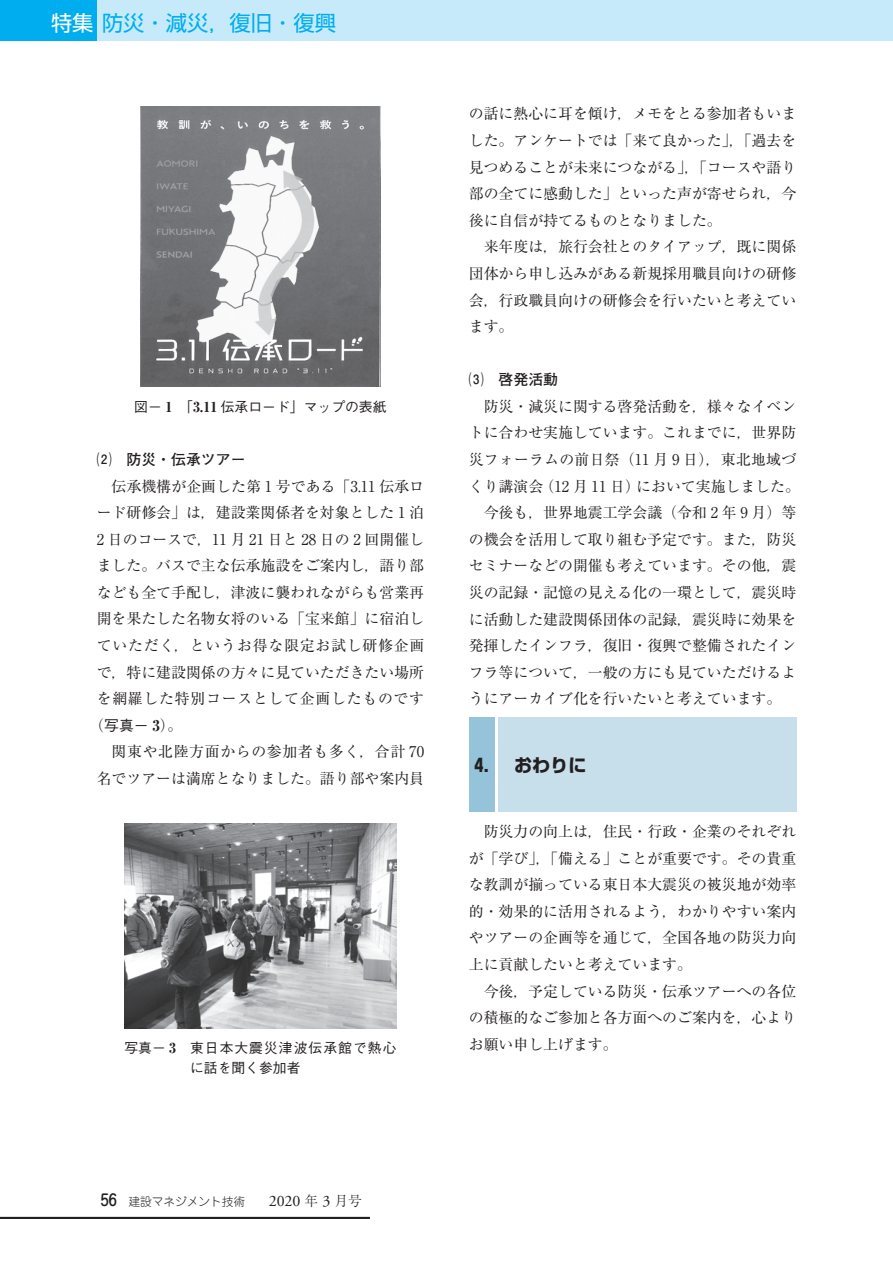
<style>
.page{position:relative;width:893px;height:1263px;background:#fff}
.page>*{position:absolute;margin:0;border:0;box-sizing:border-box;transform-origin:0 0}
.t1{font:21.3px "Shin Go Pr 6 N";color:#00aeef}
.t2{font:700 18px "Shin Go Pr 6 N";color:#231f20}
.t3{font:14.85px/26.5px "Ryumin Pr 6 N";color:#231f20;text-align:justify}
.t4{font:14.85px "Ryumin Pr 6 N";letter-spacing:.055em;color:#231f20}
.t5{font:14.85px "Ryumin Pr 6 N";letter-spacing:.05em;color:#231f20}
.t6{font:14.85px "Ryumin Pr 6 N";letter-spacing:.045em;color:#231f20}
.t7{font:700 14.85px "Futo Go B101 Pr 6 N";color:#231f20}
.t8{font:500 13.8px/20.2px "Gothic BBB Pr 6 N";letter-spacing:.07em;color:#231f20}
.t9{font:500 13.8px "Gothic BBB Pr 6 N";color:#231f20}
.t10{font:300 11.7px "Jun 101 Pro";color:#231f20}
.s1{color:#fff}
.s2{font-family:"Ryumin Pr 6 N";font-weight:800}
.s3{font-family:"Gothic BBB Pr 6 N";font-weight:500}
.s4{font-weight:800}
.s5{font-family:"Jun 34 Pro";font-weight:500;font-size:15.9px}
.s6{font-family:"Adobe Garamond Pro";font-weight:400;font-size:15.9px}
.s7{font-family:"Ryumin Pr 6 N";font-size:13.8px}
</style>
<div class="page">
<div style="left:0;top:0;width:98px;height:40px;background:#00aeef"></div>
<div style="left:98px;top:0;width:795px;height:40px;background:#c6eafa"></div>
<div style="left:469px;top:718px;width:26px;height:94px;background:#94c3da"></div>
<div style="left:498px;top:718px;width:298px;height:94px;background:#c6dfeb"></div>
<img style="left:141px;top:106px;width:239px;height:281px">
<img style="left:124px;top:824px;width:272px;height:204px">
<hr style="left:0;top:1217px;width:370px;height:2px;background:#231f20">
<h1 class="t1" style="left:51px;top:6px;width:286px"><span class="s1">特集</span>防災・減災，復旧・復興</h1>
<p class="t9" style="left:134px;top:396px;width:254px">図－ <span class="s2">1</span>　「<span class="s2">3.11</span> 伝承ロード」マップの表紙</p>
<p class="t7" style="left:97px;top:447px;width:150px">⑵　防災・伝承ツアー</p>
<p class="t3" style="left:112px;top:472px;width:314px">伝承機構が企画した第 1 号である「3.11 伝承ロ</p>
<p class="t3" style="left:97px;top:498px;width:329px">ード研修会」は，建設業関係者を対象とした 1 泊</p>
<p class="t3" style="left:97px;top:525px;width:329px">2 日のコースで，11 月 21 日と 28 日の 2 回開催し</p>
<p class="t3" style="left:97px;top:552px;width:329px">ました。バスで主な伝承施設をご案内し，語り部</p>
<p class="t3" style="left:97px;top:578px;width:329px">なども全て手配し，津波に襲われながらも営業再</p>
<p class="t3" style="left:97px;top:605px;width:329px">開を果たした名物女将のいる「宝来館」に宿泊し</p>
<p class="t4" style="left:97px;top:634px;width:329px">ていただく，というお得な限定お試し研修企画</p>
<p class="t3" style="left:97px;top:658px;width:329px">で，特に建設関係の方々に見ていただきたい場所</p>
<p class="t5" style="left:97px;top:687px;width:329px">を網羅した特別コースとして企画したものです</p>
<p class="t3" style="left:89px;top:711px;width:95px">（<span class="s3">写真－</span> <span class="s4">3</span>）。</p>
<p class="t6" style="left:112px;top:740px;width:314px">関東や北陸方面からの参加者も多く，合計 70</p>
<p class="t3" style="left:97px;top:764px;width:329px">名でツアーは満席となりました。語り部や案内員</p>
<p class="t8" style="left:190px;top:1037px;width:208px;text-indent:-66px">写真－ <span class="s2">3</span> 東日本大震災津波伝承館で熱心に話を聞く参加者</p>
<p class="t3" style="left:469px;top:100px;width:329px">の話に熱心に耳を傾け，メモをとる参加者もいました。アンケートでは「来て良かった」，「過去を見つめることが未来につながる」，「コースや語り部の全てに感動した」といった声が寄せられ，今後に自信が持てるものとなりました。</p>
<p class="t3" style="left:469px;top:233px;width:329px;text-indent:15px">来年度は，旅行会社とのタイアップ，既に関係団体から申し込みがある新規採用職員向けの研修会，行政職員向けの研修会を行いたいと考えています。</p>
<p class="t7" style="left:469px;top:368px;width:91px">⑶　啓発活動</p>
<p class="t3" style="left:484px;top:392px;width:314px">防災・減災に関する啓発活動を，様々なイベン</p>
<p class="t3" style="left:469px;top:419px;width:329px">トに合わせ実施しています。これまでに，世界防</p>
<p class="t3" style="left:469px;top:445px;width:329px">災フォーラムの前日祭（11 月 9 日），東北地域づ</p>
<p class="t3" style="left:469px;top:472px;width:333px">くり講演会（12 月 11 日）において実施しました。</p>
<p class="t3" style="left:484px;top:498px;width:314px">今後も，世界地震工学会議（令和 2 年 9 月）等</p>
<p class="t3" style="left:469px;top:525px;width:329px">の機会を活用して取り組む予定です。また，防災</p>
<p class="t3" style="left:469px;top:552px;width:329px">セミナーなどの開催も考えています。その他，震</p>
<p class="t3" style="left:469px;top:578px;width:329px">災の記録・記憶の見える化の一環として，震災時</p>
<p class="t3" style="left:469px;top:605px;width:329px">に活動した建設関係団体の記録，震災時に効果を</p>
<p class="t3" style="left:469px;top:631px;width:329px">発揮したインフラ，復旧・復興で整備されたイン</p>
<p class="t3" style="left:469px;top:658px;width:329px">フラ等について，一般の方にも見ていただけるよ</p>
<p class="t3" style="left:469px;top:685px;width:314px">うにアーカイブ化を行いたいと考えています。</p>
<p class="t2" style="left:475px;top:751px;width:113px">4. 　おわりに</p>
<p class="t3" style="left:469px;top:817px;width:329px;text-indent:15px">防災力の向上は，住民・行政・企業のそれぞれが「学び」，「備える」ことが重要です。その貴重な教訓が揃っている東日本大震災の被災地が効率的・効果的に活用されるよう，わかりやすい案内やツアーの企画等を通じて，全国各地の防災力向上に貢献したいと考えています。</p>
<p class="t3" style="left:469px;top:977px;width:329px;text-indent:15px">今後，予定している防災・伝承ツアーへの各位の積極的なご参加と各方面へのご案内を，心よりお願い申し上げます。</p>
<p class="t10" style="left:101px;top:1192px;width:262px"><span class="s5">56</span> 建設マネジメント技術　　<span class="s6">2020</span> <span class="s7">年</span> <span class="s6">3</span> <span class="s7">月号</span></p>
</div>
